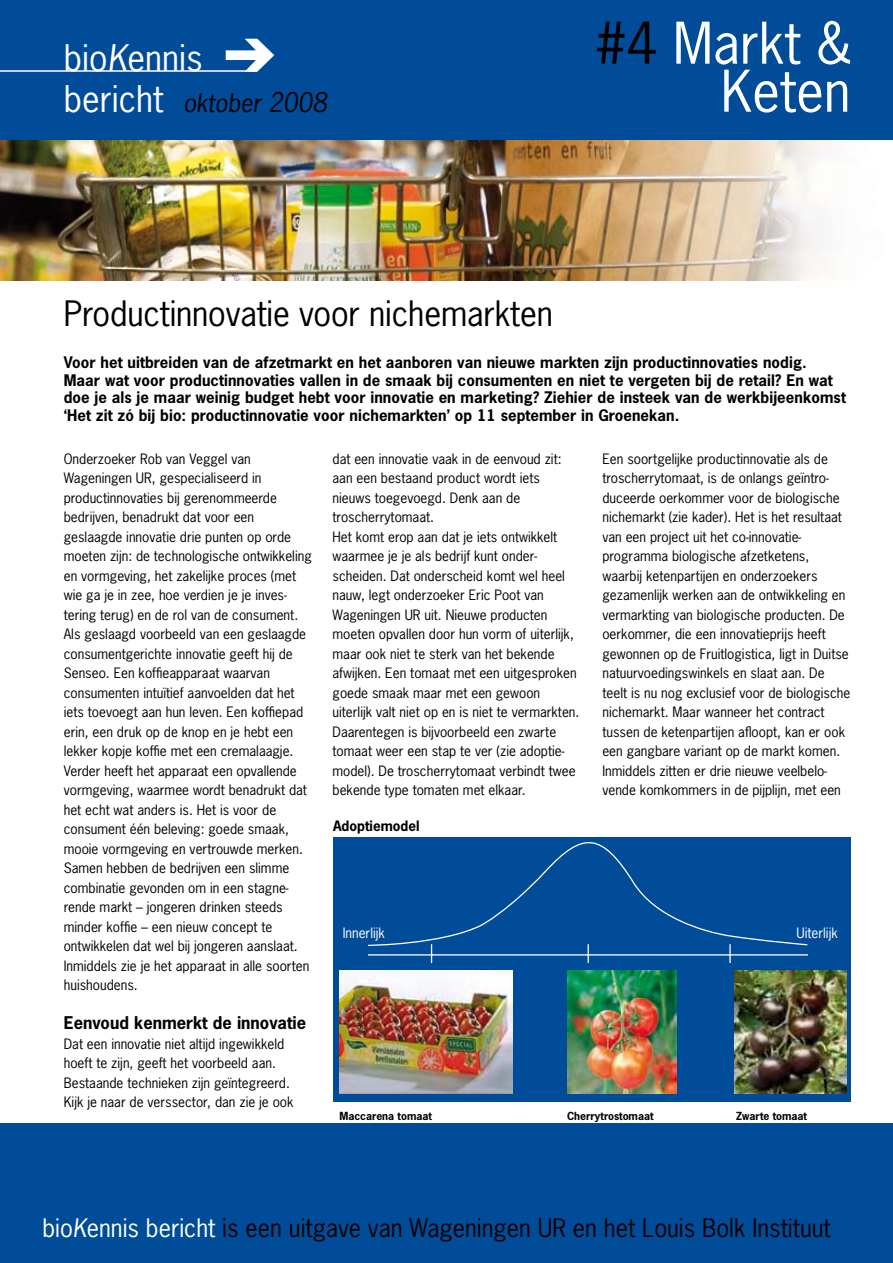
<style>
.page{position:relative;width:893px;height:1263px;background:#fff}
.page>*{position:absolute;margin:0;border:0;box-sizing:border-box;transform-origin:0 0}
.t1{font:66px "Bundesbahn Pi Three";color:#fff}
.t2{font:54px/48px "News Gothic";color:#fff;text-align:right}
.t3{font:34.5px/41.4px "News Gothic";color:#fff}
.t4{font:33px "News Gothic";letter-spacing:-.005em;color:#000}
.t5{font:24px "News Gothic";color:#000}
.t6{font:700 16.5px "News Gothic";color:#000}
.t7{font:700 15px/17.7px "News Gothic";letter-spacing:.005em;color:#000}
.t8{font:13.5px/19.5px "News Gothic";color:#000}
.t9{font:13.5px "News Gothic";color:#fff}
.t10{font:700 13.5px "News Gothic";color:#000}
.t11{font:700 10.5px "News Gothic";color:#000}
.s1{font-style:italic}
.s2{font-style:italic;font-size:24px;color:#000}
.s3{font-style:italic;font-size:25.5px;color:#000}
.s4{color:#000}
.s5{color:#fff}
.s6{font-style:italic;color:#fff}
</style>
<div class="page">
<div style="left:333px;top:837px;width:517px;height:265px;background:#004c99"></div>
<div style="left:0;top:0;width:893px;height:140px;background:#004c99"></div>
<hr style="left:0;top:70px;width:257px;height:2px;background:#fff">
<div style="left:0;top:1123px;width:893px;height:140px;background:#004c99"></div>
<img style="left:0;top:140px;width:828px;height:141px">
<img style="left:339px;top:970px;width:173px;height:124px">
<svg style="left:368px;top:842px;width:440px;height:121px"></svg>
<img style="left:568px;top:970px;width:109px;height:124px">
<img style="left:735px;top:970px;width:111px;height:124px">
<h1 class="t1" style="left:277px;top:84px;width:54px;rotate:-180deg">z</h1>
<h3 class="t3" style="left:64px;top:37px;width:265px">bio<span class="s1">K</span>ennis<br>bericht <span class="s2">oktober</span> <span class="s3">2008</span></h3>
<h2 class="t2" style="left:595px;top:19px;width:257px"><span class="s4">#4</span> Markt &amp;<br>Keten</h2>
<h3 class="t4" style="left:64px;top:292px;width:491px">Productinnovatie voor nichemarkten</h3>
<p class="t7" style="left:64px;top:353px;width:784px">Voor het uitbreiden van de afzetmarkt en het aanboren van nieuwe markten zijn productinnovaties nodig.<br>Maar wat voor productinnovaties vallen in de smaak bij consumenten en niet te vergeten bij de retail? En wat doe je als je maar weinig budget hebt voor innovatie en marketing? Ziehier de insteek van de werkbijeenkomst ‘Het zit zó bij bio: productinnovatie voor nichemarkten’ op 11 september in Groenekan.</p>
<p class="t8" style="left:64px;top:449px;width:250px">Onderzoeker Rob van Veggel van Wageningen UR, gespecialiseerd in productinnovaties bij gerenommeerde bedrijven, benadrukt dat voor een geslaagde innovatie drie punten op orde moeten zijn: de technologische ontwikkeling en vormgeving, het zakelijke proces (met wie ga je in zee, hoe verdien je je inves&shy;tering terug) en de rol van de consument.<br>Als geslaagd voorbeeld van een geslaagde consumentgerichte innovatie geeft hij de Senseo. Een koffieapparaat waarvan consumenten intuïtief aanvoelden dat het iets toevoegt aan hun leven. Een koffiepad erin, een druk op de knop en je hebt een lekker kopje koffie met een cremalaagje.<br>Verder heeft het apparaat een opvallende vormgeving, waarmee wordt benadrukt dat het echt wat anders is. Het is voor de consument één beleving: goede smaak, mooie vormgeving en vertrouwde merken.<br>Samen hebben de bedrijven een slimme combinatie gevonden om in een stagne&shy;rende markt – jongeren drinken steeds minder koffie – een nieuw concept te ontwikkelen dat wel bij jongeren aanslaat.<br>Inmiddels zie je het apparaat in alle soorten huishoudens.</p>
<p class="t6" style="left:64px;top:1012px;width:244px">Eenvoud kenmerkt de innovatie</p>
<p class="t8" style="left:64px;top:1034px;width:231px">Dat een innovatie niet altijd ingewikkeld hoeft te zijn, geeft het voorbeeld aan.<br>Bestaande technieken zijn geïntegreerd.<br>Kijk je naar de verssector, dan zie je ook</p>
<p class="t8" style="left:333px;top:449px;width:248px">dat een innovatie vaak in de eenvoud zit: aan een bestaand product wordt iets nieuws toegevoegd. Denk aan de troscherrytomaat.<br>Het komt erop aan dat je iets ontwikkelt waarmee je je als bedrijf kunt onder&shy;scheiden. Dat onderscheid komt wel heel nauw, legt onderzoeker Eric Poot van Wageningen UR uit. Nieuwe producten moeten opvallen door hun vorm of uiterlijk, maar ook niet te sterk van het bekende afwijken. Een tomaat met een uitgesproken goede smaak maar met een gewoon uiterlijk valt niet op en is niet te vermarkten.<br>Daarentegen is bijvoorbeeld een zwarte tomaat weer een stap te ver (zie adoptie&shy;model). De troscherrytomaat verbindt twee bekende type tomaten met elkaar.</p>
<p class="t8" style="left:602px;top:449px;width:250px">Een soortgelijke productinnovatie als de troscherrytomaat, is de onlangs geïntro&shy;duceerde oerkommer voor de biologische nichemarkt (zie kader). Het is het resultaat van een project uit het co-innovatie&shy;programma biologische afzetketens, waarbij ketenpartijen en onderzoekers gezamenlijk werken aan de ontwikkeling en vermarkting van biologische producten. De oerkommer, die een innovatieprijs heeft gewonnen op de Fruitlogistica, ligt in Duitse natuurvoedingswinkels en slaat aan. De teelt is nu nog exclusief voor de biologische nichemarkt. Maar wanneer het contract tussen de ketenpartijen afloopt, kan er ook een gangbare variant op de markt komen.<br>Inmiddels zitten er drie nieuwe veelbelo&shy;vende komkommers in de pijplijn, met een</p>
<p class="t10" style="left:333px;top:817px;width:88px">Adoptiemodel</p>
<p class="t9" style="left:343px;top:924px;width:44px">Innerlijk</p>
<p class="t9" style="left:796px;top:924px;width:43px">Uiterlijk</p>
<p class="t11" style="left:339px;top:1109px;width:94px">Maccarena tomaat</p>
<p class="t11" style="left:567px;top:1109px;width:88px">Cherrytrostomaat</p>
<p class="t11" style="left:736px;top:1109px;width:72px">Zwarte tomaat</p>
<h3 class="t5" style="left:43px;top:1212px;width:790px"><span class="s5">bio</span><span class="s6">K</span><span class="s5">ennis bericht</span> is een uitgave van Wageningen UR en het Louis Bolk Instituut</h3>
</div>
